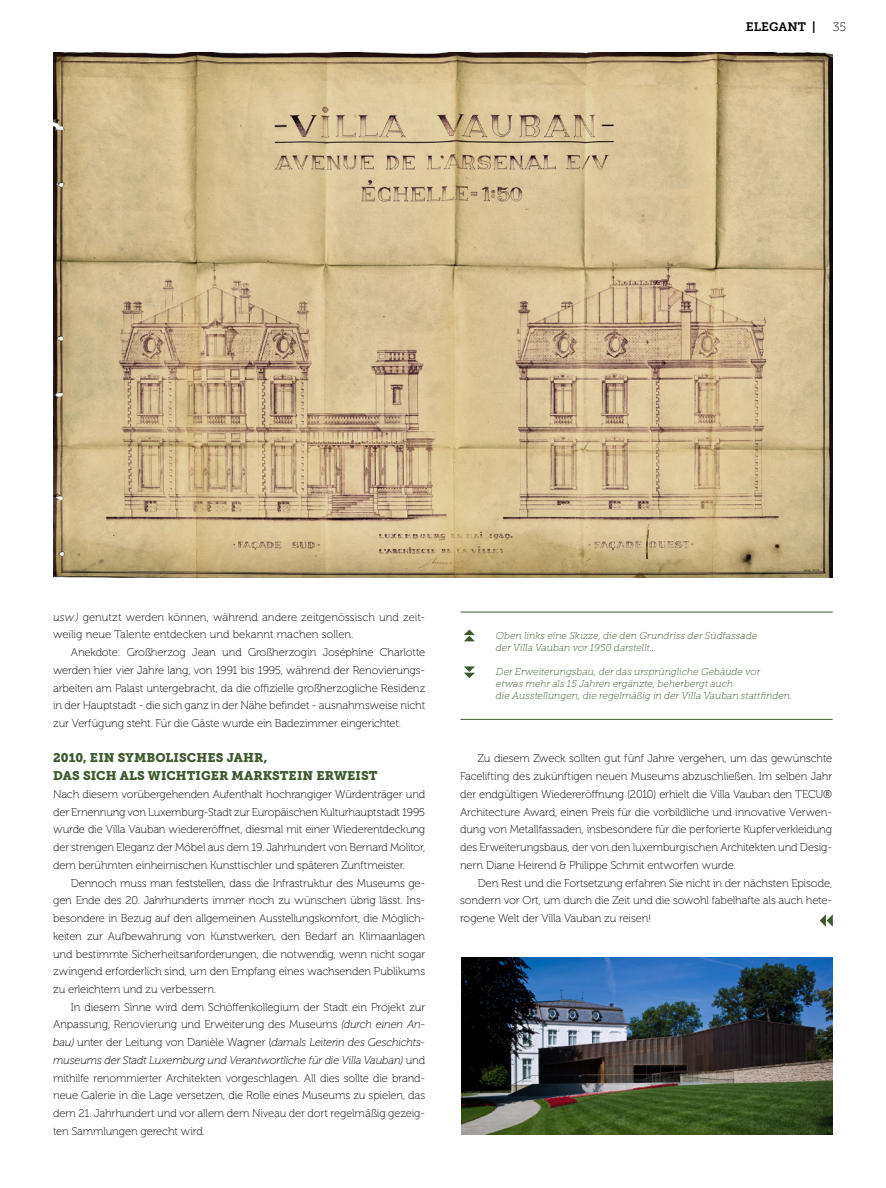
<style>
.page{position:relative;width:886px;height:1188px;background:#fff}
.page>*{position:absolute;margin:0;border:0;box-sizing:border-box;transform-origin:0 0}
.t1{font:12.5px/17.8px "Museo Slab 900";letter-spacing:.005em;color:#3e592e}
.t2{font:12.25px "Museo Slab 700";color:#000}
.t3{font:12.25px "Museo Slab 100";color:#000}
.t4{font:11.25px/17.8px "Museo 100";letter-spacing:-.01em;color:#000;text-align:justify}
.t5{font:italic 10px/12px "Museo Slab 100";letter-spacing:-.01em;color:#3e592e}
.s1{font-style:italic}
</style>
<div class="page">
<img style="left:461px;top:957px;width:371px;height:177px">
<svg style="left:820px;top:914px;width:13px;height:12px"></svg>
<img style="left:54px;top:53px;width:779px;height:524px">
<svg style="left:464px;top:629px;width:11px;height:12px"></svg>
<svg style="left:464px;top:666px;width:11px;height:12px"></svg>
<hr style="left:460px;top:611px;width:372px;height:1px;background:#3e592e">
<hr style="left:460px;top:718px;width:372px;height:1px;background:#3e592e">
<p class="t2" style="left:746px;top:20px;width:71px">ELEGANT |</p>
<p class="t3" style="left:833px;top:20px;width:15px">35</p>
<p class="t4" style="left:53px;top:608px;width:374px"><span class="s1">usw.)</span> genutzt werden können, während andere zeitgenössisch und zeit&shy;weilig neue Talente entdecken und bekannt machen sollen.</p>
<p class="t4" style="left:53px;top:643px;width:374px;text-indent:18px">Anekdote: Großherzog Jean und Großherzogin Joséphine Charlotte werden hier vier Jahre lang, von 1991 bis 1995, während der Renovierungs&shy;arbeiten am Palast untergebracht, da die offizielle großherzogliche Residenz in der Hauptstadt - die sich ganz in der Nähe befindet - ausnahmsweise nicht zur Verfügung steht. Für die Gäste wurde ein Badezimmer eingerichtet.</p>
<p class="t1" style="left:53px;top:749px;width:326px">2010, EIN SYMBOLISCHES JAHR,<br>DAS SICH ALS WICHTIGER MARKSTEIN ERWEIST</p>
<p class="t4" style="left:53px;top:785px;width:374px">Nach diesem vorübergehenden Aufenthalt hochrangiger Würdenträger und der Ernennung von Luxemburg-Stadt zur Europäischen Kulturhauptstadt 1995 wurde die Villa Vauban wiedereröffnet, diesmal mit einer Wiederentdeckung der strengen Eleganz der Möbel aus dem 19. Jahrhundert von Bernard Molitor, dem berühmten einheimischen Kunsttischler und späteren Zunftmeister.</p>
<p class="t4" style="left:53px;top:873px;width:374px;text-indent:18px">Dennoch muss man feststellen, dass die Infrastruktur des Museums ge&shy;gen Ende des 20. Jahrhunderts immer noch zu wünschen übrig lässt. Ins&shy;besondere in Bezug auf den allgemeinen Ausstellungskomfort, die Möglich&shy;keiten zur Aufbewahrung von Kunstwerken, den Bedarf an Klimaanlagen und bestimmte Sicherheitsanforderungen, die notwendig, wenn nicht sogar zwingend erforderlich sind, um den Empfang eines wachsenden Publikums zu erleichtern und zu verbessern.</p>
<p class="t4" style="left:53px;top:997px;width:374px;text-indent:18px">In diesem Sinne wird dem Schöffenkollegium der Stadt ein Projekt zur Anpassung, Renovierung und Erweiterung des Museums <span class="s1">(durch einen An&shy;bau)</span> unter der Leitung von Danièle Wagner (<span class="s1">damals Leiterin des Geschichts&shy;museums der Stadt Luxemburg und Verantwortliche für die Villa Vauban)</span> und mithilfe renommierter Architekten vorgeschlagen. All dies sollte die brand&shy;neue Galerie in die Lage versetzen, die Rolle eines Museums zu spielen, das dem 21. Jahrhundert und vor allem dem Niveau der dort regelmäßig gezeig&shy;ten Sammlungen gerecht wird.</p>
<p class="t5" style="left:496px;top:629px;width:263px">Oben links eine Skizze, die den Grundriss der Südfassade der Villa Vauban vor 1950 darstellt...</p>
<p class="t5" style="left:496px;top:665px;width:298px">Der Erweiterungsbau, der das ursprüngliche Gebäude vor<br>etwas mehr als 15 Jahren ergänzte, beherbergt auch<br>die Ausstellungen, die regelmäßig in der Villa Vauban stattfinden.</p>
<p class="t4" style="left:460px;top:749px;width:374px;text-indent:18px">Zu diesem Zweck sollten gut fünf Jahre vergehen, um das gewünschte Facelifting des zukünftigen neuen Museums abzuschließen. Im selben Jahr der endgültigen Wiedereröffnung (2010) erhielt die Villa Vauban den TECU® Architecture Award, einen Preis für die vorbildliche und innovative Verwen&shy;dung von Metallfassaden, insbesondere für die perforierte Kupferverkleidung des Erweiterungsbaus, der von den luxemburgischen Architekten und Desig&shy;nern Diane Heirend &amp; Philippe Schmit entworfen wurde.</p>
<p class="t4" style="left:460px;top:873px;width:374px;text-indent:18px">Den Rest und die Fortsetzung erfahren Sie nicht in der nächsten Episode, sondern vor Ort, um durch die Zeit und die sowohl fabelhafte als auch hete&shy;rogene Welt der Villa Vauban zu reisen!</p>
</div>
